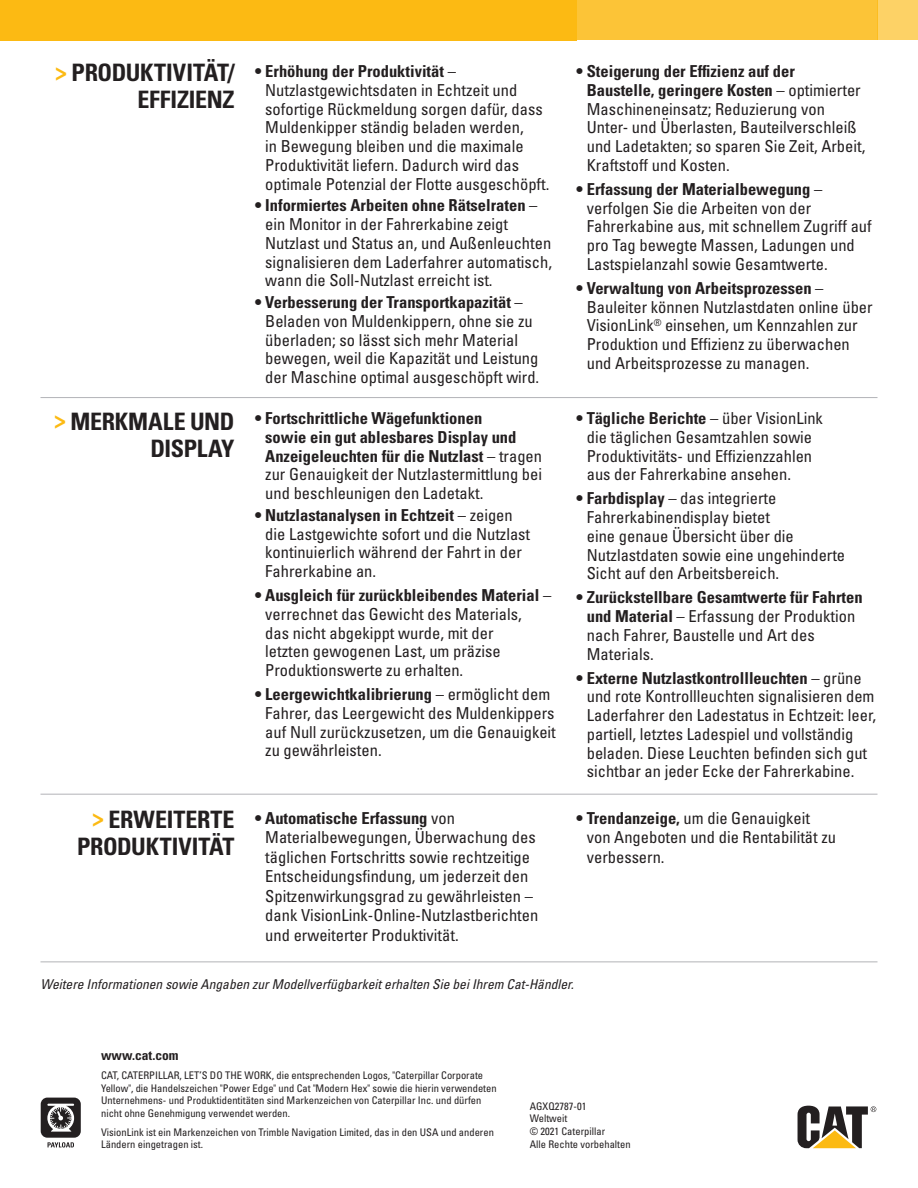
<style>
.page{position:relative;width:918px;height:1188px;background:#fff}
.page>*{position:absolute;margin:0;border:0;box-sizing:border-box;transform-origin:0 0}
.t1{font:700 condensed 24px/27px "Univers LT Std";letter-spacing:-.01em;color:#231f20;text-align:right}
.t2{font:condensed 16.5px/18.8px "Univers LT Std";color:#231f20}
.t3{font:700 condensed 16.5px/18.8px "Univers LT Std";color:#231f20}
.t4{font:italic condensed 13.5px "Univers LT Std";color:#231f20}
.t5{font:700 condensed 13.5px "Univers LT Std";color:#231f20}
.t6{font:condensed 10.5px/12.6px "Univers LT Std";color:#231f20}
.s1{color:#fcba13}
.s2{font-weight:700}
.s3{font-weight:400}
</style>
<div class="page">
<hr style="left:40px;top:397px;width:838px;height:1px;background:#b2b3b7">
<hr style="left:40px;top:794px;width:838px;height:1px;background:#b2b3b7">
<hr style="left:40px;top:962px;width:838px;height:1px;background:#b2b3b7">
<div style="left:0;top:0;width:576px;height:40px;background:#fcba13"></div>
<div style="left:576px;top:0;width:301px;height:40px;background:#fcc437"></div>
<div style="left:878px;top:0;width:40px;height:40px;background:#fdd266"></div>
<svg style="left:41px;top:1098px;width:40px;height:50px"></svg>
<svg style="left:798px;top:1106px;width:78px;height:42px"></svg>
<h1 class="t1" style="left:55px;top:59px;width:181px"><span class="s1">&gt;</span> PRODUKTIVITÄT/<br>EFFIZIENZ</h1>
<h1 class="t1" style="left:54px;top:407px;width:182px"><span class="s1">&gt;</span> MERKMALE UND<br>DISPLAY</h1>
<p class="t2" style="left:265px;top:62px;width:286px;text-indent:-10px"><span class="s2">• Erhöhung der Produktivität</span> – Nutzlastgewichtsdaten in Echtzeit und sofortige Rückmeldung sorgen dafür, dass Muldenkipper ständig beladen werden,<br>in Bewegung bleiben und die maximale Produktivität liefern. Dadurch wird das optimale Potenzial der Flotte ausgeschöpft.</p>
<p class="t2" style="left:265px;top:196px;width:288px;text-indent:-10px"><span class="s2">• Informiertes Arbeiten ohne Rätselraten</span> – ein Monitor in der Fahrerkabine zeigt Nutzlast und Status an, und Außenleuchten signalisieren dem Laderfahrer automatisch, wann die Soll-Nutzlast erreicht ist.</p>
<p class="t2" style="left:265px;top:293px;width:276px;text-indent:-10px"><span class="s2">• Verbesserung der Transportkapazität</span> – Beladen von Muldenkippern, ohne sie zu überladen; so lässt sich mehr Material bewegen, weil die Kapazität und Leistung der Maschine optimal ausgeschöpft wird.</p>
<p class="t3" style="left:265px;top:409px;width:278px;text-indent:-10px">• Fortschrittliche Wägefunktionen<br>sowie ein gut ablesbares Display und Anzeigeleuchten für die Nutzlast <span class="s3">– tragen zur Genauigkeit der Nutzlastermittlung bei und beschleunigen den Ladetakt.</span></p>
<p class="t2" style="left:265px;top:505px;width:266px;text-indent:-10px"><span class="s2">• Nutzlastanalysen in Echtzeit</span> – zeigen die Lastgewichte sofort und die Nutzlast kontinuierlich während der Fahrt in der Fahrerkabine an.</p>
<p class="t2" style="left:265px;top:586px;width:287px;text-indent:-10px"><span class="s2">• Ausgleich für zurückbleibendes Material</span> – verrechnet das Gewicht des Materials,<br>das nicht abgekippt wurde, mit der<br>letzten gewogenen Last, um präzise Produktionswerte zu erhalten.</p>
<p class="t2" style="left:265px;top:685px;width:292px;text-indent:-10px"><span class="s2">• Leergewichtkalibrierung</span> – ermöglicht dem Fahrer, das Leergewicht des Muldenkippers auf Null zurückzusetzen, um die Genauigkeit zu gewährleisten.</p>
<p class="t2" style="left:587px;top:62px;width:280px;text-indent:-10px"><span class="s2">• Steigerung der Effizienz auf der Baustelle, geringere Kosten</span> – optimierter Maschineneinsatz; Reduzierung von Unter- und Überlasten, Bauteilverschleiß und Ladetakten; so sparen Sie Zeit, Arbeit, Kraftstoff und Kosten.</p>
<p class="t2" style="left:587px;top:179px;width:287px;text-indent:-10px"><span class="s2">• Erfassung der Materialbewegung</span> – verfolgen Sie die Arbeiten von der Fahrerkabine aus, mit schnellem Zugriff auf pro Tag bewegte Massen, Ladungen und Lastspielanzahl sowie Gesamtwerte.</p>
<p class="t2" style="left:587px;top:278px;width:287px;text-indent:-10px"><span class="s2">• Verwaltung von Arbeitsprozessen</span> – Bauleiter können Nutzlastdaten online über VisionLink<sup>®</sup> einsehen, um Kennzahlen zur Produktion und Effizienz zu überwachen und Arbeitsprozesse zu managen.</p>
<p class="t2" style="left:587px;top:409px;width:238px;text-indent:-10px"><span class="s2">• Tägliche Berichte</span> – über VisionLink die täglichen Gesamtzahlen sowie Produktivitäts- und Effizienzzahlen aus der Fahrerkabine ansehen.</p>
<p class="t2" style="left:587px;top:489px;width:260px;text-indent:-10px"><span class="s2">• Farbdisplay</span> – das integrierte<br>Fahrerkabinendisplay bietet<br>eine genaue Übersicht über die<br>Nutzlastdaten sowie eine ungehinderte<br>Sicht auf den Arbeitsbereich.</p>
<p class="t2" style="left:587px;top:588px;width:277px;text-indent:-10px"><span class="s2">• Zurückstellbare Gesamtwerte für Fahrten und Material</span> – Erfassung der Produktion nach Fahrer, Baustelle und Art des<br>Materials.</p>
<p class="t2" style="left:587px;top:668px;width:291px;text-indent:-10px"><span class="s2">• Externe Nutzlastkontrollleuchten</span> – grüne und rote Kontrollleuchten signalisieren dem Laderfahrer den Ladestatus in Echtzeit: leer, partiell, letztes Ladespiel und vollständig beladen. Diese Leuchten befinden sich gut sichtbar an jeder Ecke der Fahrerkabine.</p>
<h1 class="t1" style="left:77px;top:806px;width:159px"><span class="s1">&gt;</span> ERWEITERTE<br>PRODUKTIVITÄT</h1>
<p class="t2" style="left:265px;top:808px;width:275px;line-height:19.5px;text-indent:-10px"><span class="s2">• Automatische Erfassung</span> von Materialbewegungen, Überwachung des täglichen Fortschritts sowie rechtzeitige Entscheidungsfindung, um jederzeit den Spitzenwirkungsgrad zu gewährleisten – dank VisionLink-Online-Nutzlastberichten und erweiterter Produktivität.</p>
<p class="t2" style="left:587px;top:808px;width:251px;line-height:19.5px;text-indent:-10px"><span class="s2">• Trendanzeige,</span> um die Genauigkeit von Angeboten und die Rentabilität zu verbessern.</p>
<p class="t4" style="left:40px;top:976px;width:535px">Weitere Informationen sowie Angaben zur Modellverfügbarkeit erhalten Sie bei Ihrem Cat-Händler.</p>
<p class="t5" style="left:101px;top:1047px;width:79px">www.cat.com</p>
<p class="t6" style="left:101px;top:1069px;width:397px">CAT, CATERPILLAR, LET’S DO THE WORK, die entsprechenden Logos, "Caterpillar Corporate Yellow", die Handelszeichen "Power Edge" und Cat "Modern Hex" sowie die hierin verwendeten Unternehmens- und Produktidentitäten sind Markenzeichen von Caterpillar Inc. und dürfen nicht ohne Genehmigung verwendet werden.</p>
<p class="t6" style="left:101px;top:1125px;width:394px">VisionLink ist ein Markenzeichen von Trimble Navigation Limited, das in den USA und anderen<br>Ländern eingetragen ist.</p>
<p class="t6" style="left:530px;top:1100px;width:102px">AGXQ2787-01<br>Weltweit<br>© 2021 Caterpillar<br>Alle Rechte vorbehalten</p>
</div>
